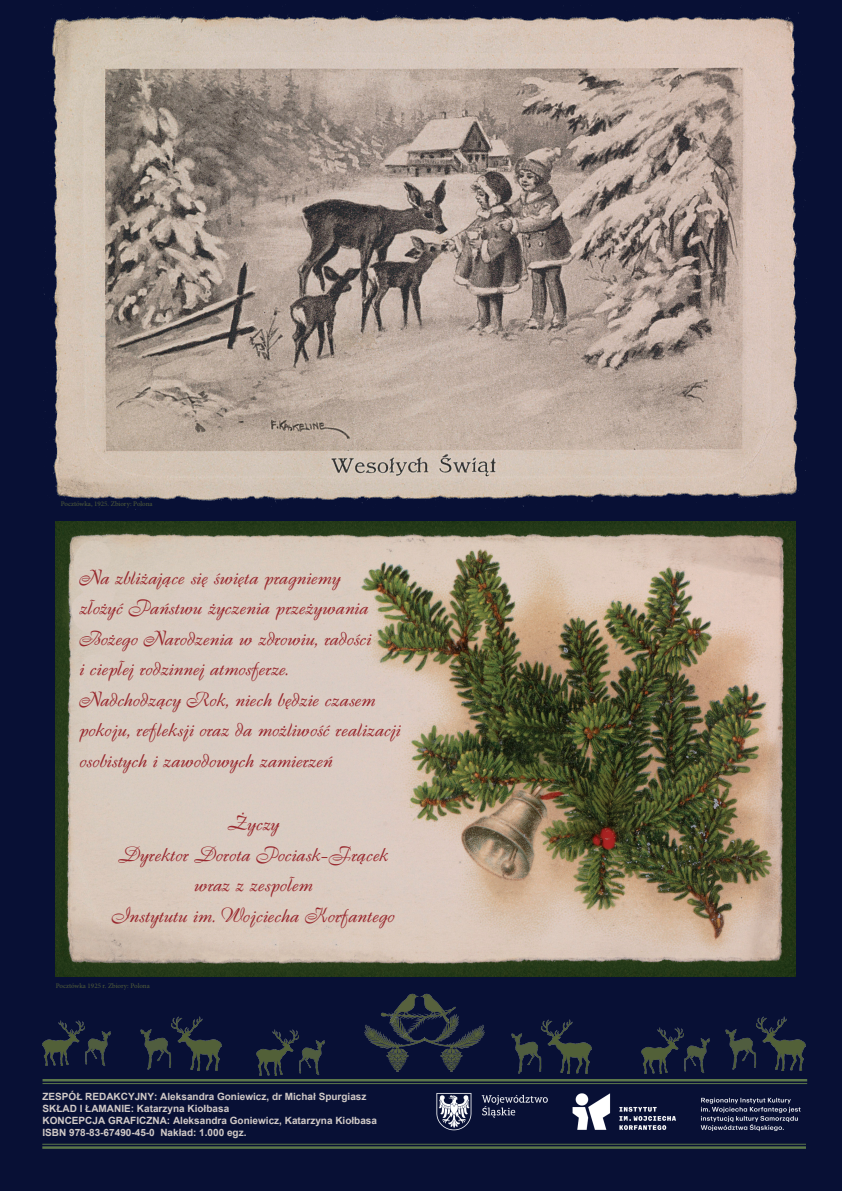
<style>
.page{position:relative;width:842px;height:1191px;background:#081035}
.page>*{position:absolute;margin:0;border:0;box-sizing:border-box;transform-origin:0 0}
.t1{font:23px/30.4px "LTC Francis";color:#98282e}
.t2{font:700 10px/12px "Arial";color:#d1cac7}
.t3{font:7px "Minion Pro";color:#525d39}
</style>
<div class="page">
<img style="left:257px;top:1029px;width:42px;height:46px">
<img style="left:297px;top:1040px;width:28px;height:35px">
<img style="left:542px;top:1020px;width:49px;height:54px">
<img style="left:511px;top:1033px;width:34px;height:41px">
<img style="left:756px;top:1016px;width:50px;height:54px">
<img style="left:725px;top:1029px;width:34px;height:41px">
<img style="left:171px;top:1016px;width:50px;height:54px">
<img style="left:140px;top:1029px;width:35px;height:41px">
<img style="left:642px;top:1027px;width:42px;height:46px">
<img style="left:681px;top:1038px;width:29px;height:35px">
<hr style="left:42px;top:1143px;width:764px;height:1px;background:#5b764a">
<hr style="left:42px;top:1146px;width:764px;height:2px;background:#5b764a">
<hr style="left:43px;top:1079px;width:764px;height:2px;background:#5b764a">
<hr style="left:43px;top:1083px;width:764px;height:1px;background:#5b764a">
<img style="left:55px;top:522px;width:740px;height:455px">
<img style="left:364px;top:1016px;width:120px;height:55px">
<img style="left:380px;top:993px;width:78px;height:43px">
<img style="left:43px;top:1020px;width:41px;height:46px">
<img style="left:82px;top:1031px;width:29px;height:35px">
<img style="left:436px;top:1093px;width:365px;height:39px">
<img style="left:43px;top:5px;width:763px;height:504px">
<p class="t3" style="left:61px;top:498px;width:93px">Pocztówka, 1925. Zbiory: Polona</p>
<p class="t1" style="left:79px;top:563px;width:323px">Na zbliżające się święta pragniemy<br>złożyć Państwu życzenia przeżywania Bożego Narodzenia w zdrowiu, radości<br>i ciepłej rodzinnej atmosferze.<br>Nadchodzący Rok, niech będzie czasem pokoju, refleksji oraz da możliwość realizacji osobistych i zawodowych zamierzeń</p>
<p class="t1" style="left:112px;top:809px;width:284px;text-align:center">Życzy<br>Dyrektor Dorota Pociask-Frącek wraz z zespołem<br>Instytutu im. Wojciecha Korfantego</p>
<p class="t3" style="left:56px;top:980px;width:95px">Pocztówka 1925 r. Zbiory: Polona</p>
<p class="t2" style="left:43px;top:1091px;width:336px">ZESPÓŁ REDAKCYJNY: Aleksandra Goniewicz, dr Michał Spurgiasz SKŁAD I ŁAMANIE: Katarzyna Kiołbasa<br>KONCEPCJA GRAFICZNA: Aleksandra Goniewicz, Katarzyna Kiołbasa ISBN 978-83-67490-45-0 Nakład: 1.000 egz.</p>
</div>
